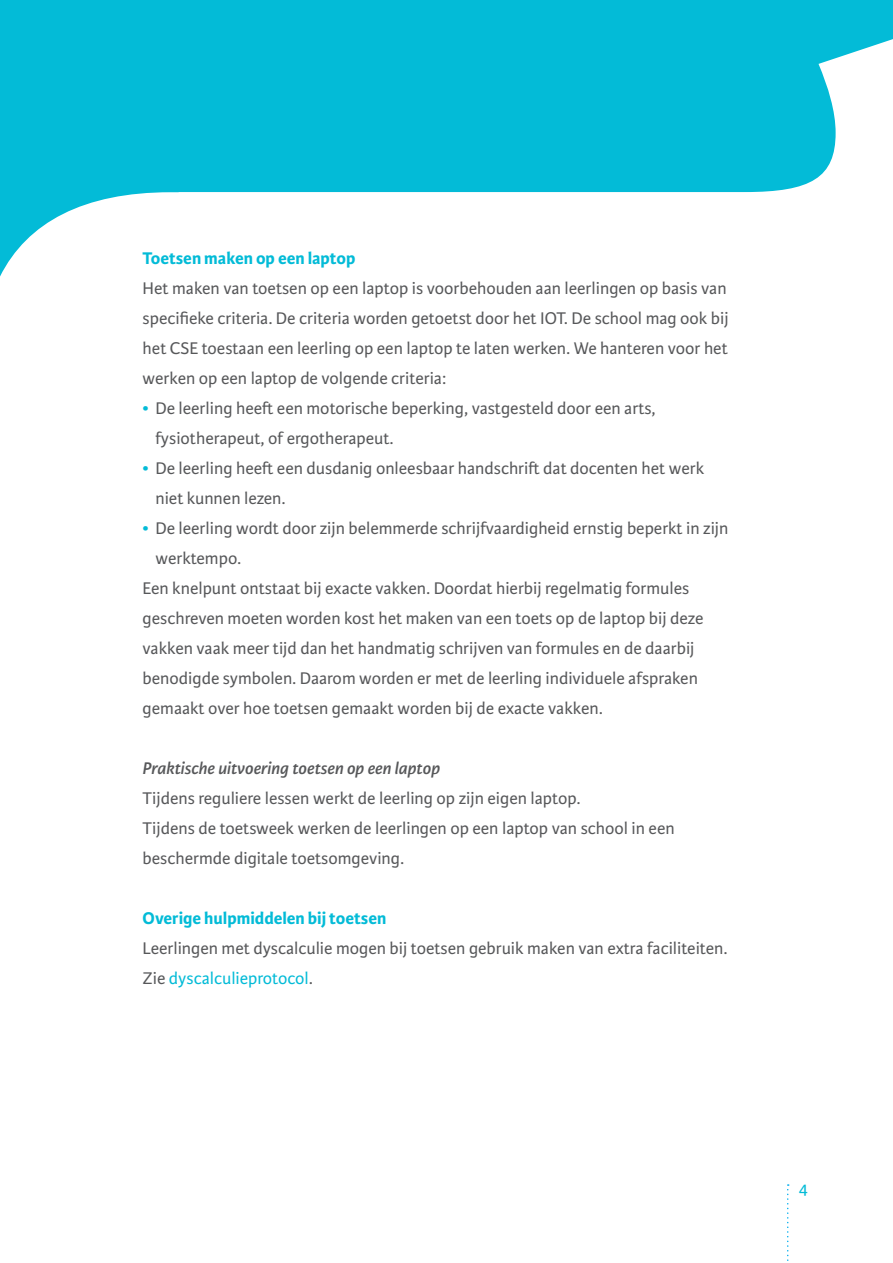
<style>
.page{position:relative;width:893px;height:1263px;background:#fff}
.page>*{position:absolute;margin:0;border:0;box-sizing:border-box;transform-origin:0 0}
.body{font:18px/30px "Karmina Sans";color:#57585a}
.body_inspring{font:18px/30px "Karmina Sans";color:#57585a}
.tussenkop{font:700 18px "Karmina Sans";color:#03bbd7}
.body-2{font:italic 600 18px "Karmina Sans";color:#57585a}
.t1{font:18px "Karmina Sans";color:#03bbd7}
.s1{color:#03bbd7}
</style>
<div class="page">
<svg style="left:787px;top:1184px;width:2px;height:77px"></svg>
<svg style="left:0;top:0;width:893px;height:277px;fill:#03bbd7"></svg>
<p class="tussenkop" style="left:143px;top:248px;width:214px">Toetsen maken op een laptop</p>
<p class="body" style="left:143px;top:274px;width:588px;text-align:justify">Het maken van toetsen op een laptop is voorbehouden aan leerlingen op basis van specifieke criteria. De criteria worden getoetst door het IOT. De school mag ook bij het CSE toestaan een leerling op een laptop te laten werken. We hanteren voor het werken op een laptop de volgende criteria:</p>
<p class="body_inspring" style="left:155px;top:394px;width:502px;text-indent:-13px"><span class="s1">•</span> De leerling heeft een motorische beperking, vastgesteld door een arts, fysiotherapeut, of ergotherapeut.</p>
<p class="body_inspring" style="left:155px;top:454px;width:550px;text-indent:-13px"><span class="s1">•</span> De leerling heeft een dusdanig onleesbaar handschrift dat docenten het werk niet kunnen lezen.</p>
<p class="body_inspring" style="left:155px;top:514px;width:575px;text-indent:-13px"><span class="s1">•</span> De leerling wordt door zijn belemmerde schrijfvaardigheid ernstig beperkt in zijn werktempo.</p>
<p class="body" style="left:143px;top:574px;width:562px">Een knelpunt ontstaat bij exacte vakken. Doordat hierbij regelmatig formules geschreven moeten worden kost het maken van een toets op de laptop bij deze vakken vaak meer tijd dan het handmatig schrijven van formules en de daarbij benodigde symbolen. Daarom worden er met de leerling individuele afspraken gemaakt over hoe toetsen gemaakt worden bij de exacte vakken.</p>
<p class="body-2" style="left:143px;top:758px;width:299px">Praktische uitvoering toetsen op een laptop</p>
<p class="body" style="left:143px;top:784px;width:439px">Tijdens reguliere lessen werkt de leerling op zijn eigen laptop.</p>
<p class="body" style="left:143px;top:814px;width:534px">Tijdens de toetsweek werken de leerlingen op een laptop van school in een beschermde digitale toetsomgeving.</p>
<p class="tussenkop" style="left:143px;top:908px;width:245px">Overige hulpmiddelen bij toetsen</p>
<p class="body" style="left:143px;top:934px;width:586px">Leerlingen met dyscalculie mogen bij toetsen gebruik maken van extra faciliteiten.<br>Zie <span class="s1">dyscalculieprotocol</span>.</p>
<p class="t1" style="left:799px;top:1178px;width:11px">4</p>
</div>
